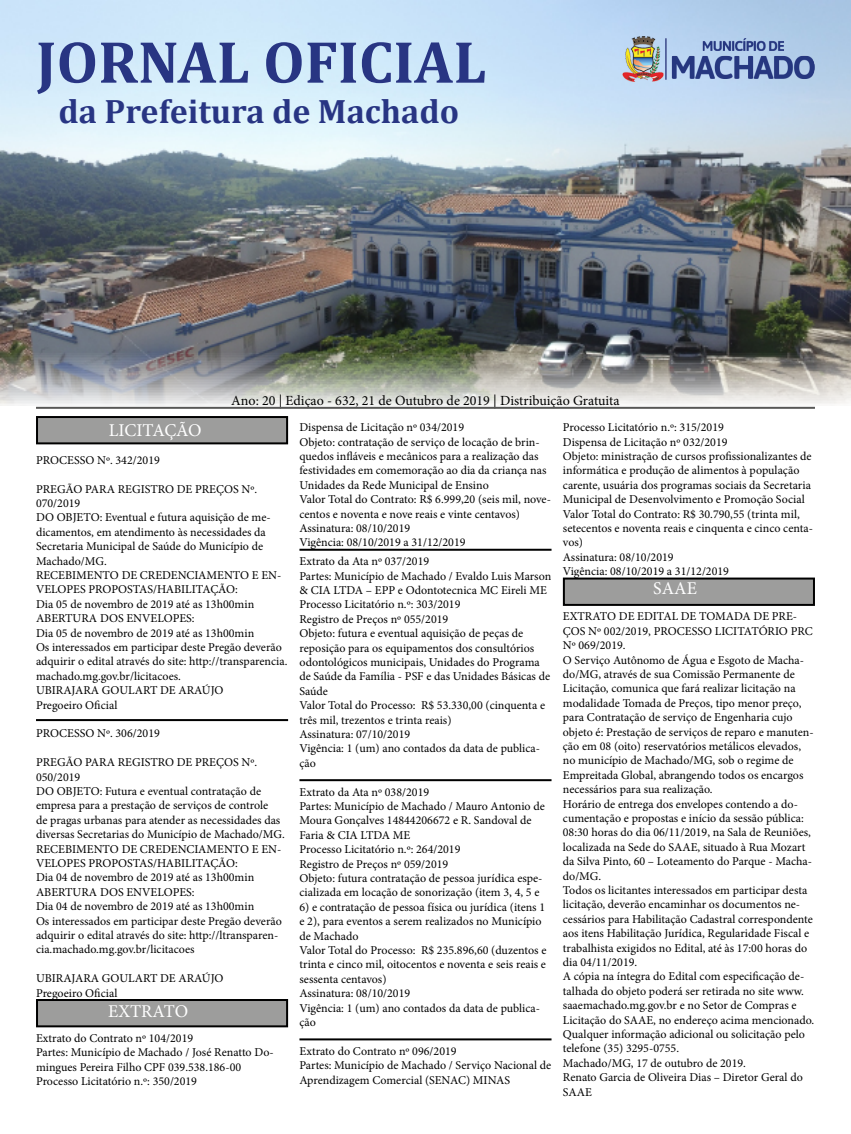
<style>
.page{position:relative;width:851px;height:1134px;background:#fff}
.page>*{position:absolute;margin:0;border:0;box-sizing:border-box;transform-origin:0 0}
.t1{font:700 60px "Cambria";color:#283583}
.t2{font:700 34px "Cambria";color:#283583}
.t3{font:18px "Minion Pro";color:#fff}
.t4{font:14px "Minion Pro";color:#000}
.t5{font:12px/14.4px "Minion Pro";color:#000}
</style>
<div class="page">
<img style="left:0;top:0;width:850px;height:405px">
<img style="left:622px;top:36px;width:192px;height:45px">
<hr style="left:36px;top:407px;width:778px;height:2px;background:#575756">
<div style="left:37px;top:417px;width:250px;height:26px;background:#9d9d9c"></div>
<div style="left:36px;top:416px;width:252px;height:28px;border:2px solid #000"></div>
<div style="left:37px;top:1000px;width:250px;height:26px;background:#9d9d9c"></div>
<div style="left:36px;top:999px;width:252px;height:28px;border:2px solid #000"></div>
<hr style="left:299px;top:549px;width:252px;height:2px;background:#000">
<hr style="left:299px;top:779px;width:252px;height:2px;background:#000">
<hr style="left:299px;top:1038px;width:252px;height:2px;background:#000">
<div style="left:563px;top:578px;width:250px;height:27px;background:#9d9d9c"></div>
<div style="left:562px;top:577px;width:252px;height:29px;border:2px solid #000"></div>
<hr style="left:36px;top:719px;width:252px;height:2px;background:#000">
<h1 class="t1" style="left:36px;top:20px;width:452px">JORNAL OFICIAL</h1>
<h2 class="t2" style="left:58px;top:88px;width:402px">da Prefeitura de Machado</h2>
<p class="t4" style="left:231px;top:391px;width:390px">Ano: 20 | Ediçao - 632, 21 de Outubro de 2019 | Distribuição Gratuita</p>
<h3 class="t3" style="left:109px;top:418px;width:94px">LICITAÇÃO</h3>
<p class="t5" style="left:36px;top:453px;width:125px">PROCESSO Nº. 342/2019</p>
<p class="t5" style="left:36px;top:482px;width:253px">PREGÃO PARA REGISTRO DE PREÇOS Nº.<br>070/2019<br>DO OBJETO: Eventual e futura aquisição de me&shy;dicamentos, em atendimento às necessidades da Secretaria Municipal de Saúde do Município de Machado/MG.<br>RECEBIMENTO DE CREDENCIAMENTO E EN-VELOPES PROPOSTAS/HABILITAÇÃO:<br>Dia 05 de novembro de 2019 até as 13h00min ABERTURA DOS ENVELOPES:<br>Dia 05 de novembro de 2019 até as 13h00min<br>Os interessados em participar deste Pregão deverão adquirir o edital através do site: http://transparencia. machado.mg.gov.br/licitacoes.<br>UBIRAJARA GOULART DE ARAÚJO<br>Pregoeiro Oficial</p>
<p class="t5" style="left:36px;top:726px;width:125px">PROCESSO Nº. 306/2019</p>
<p class="t5" style="left:36px;top:755px;width:250px">PREGÃO PARA REGISTRO DE PREÇOS Nº.<br>050/2019<br>DO OBJETO: Futura e eventual contratação de empresa para a prestação de serviços de controle<br>de pragas urbanas para atender as necessidades das diversas Secretarias do Município de Machado/MG.<br>RECEBIMENTO DE CREDENCIAMENTO E EN-VELOPES PROPOSTAS/HABILITAÇÃO:<br>Dia 04 de novembro de 2019 até as 13h00min ABERTURA DOS ENVELOPES:<br>Dia 04 de novembro de 2019 até as 13h00min<br>Os interessados em participar deste Pregão deverão adquirir o edital através do site: http://ltransparen&shy;cia.machado.mg.gov.br/licitacoes</p>
<p class="t5" style="left:36px;top:971px;width:189px">UBIRAJARA GOULART DE ARAÚJO<br>Pregoeiro Oficial</p>
<p class="t5" style="left:36px;top:1031px;width:239px">Extrato do Contrato nº 104/2019<br>Partes: Município de Machado / José Renatto Do&shy;mingues Pereira Filho CPF 039.538.186-00<br>Processo Licitatório n.º: 350/2019</p>
<h3 class="t3" style="left:108px;top:999px;width:81px">EXTRATO</h3>
<p class="t5" style="left:299px;top:420px;width:253px">Dispensa de Licitação nº 034/2019<br>Objeto: contratação de serviço de locação de brin&shy;quedos infláveis e mecânicos para a realização das festividades em comemoração ao dia da criança nas Unidades da Rede Municipal de Ensino<br>Valor Total do Contrato: R$ 6.999,20 (seis mil, nove&shy;centos e noventa e nove reais e vinte centavos)<br>Assinatura: 08/10/2019<br>Vigência: 08/10/2019 a 31/12/2019</p>
<p class="t5" style="left:299px;top:554px;width:253px">Extrato da Ata nº 037/2019<br>Partes: Município de Machado / Evaldo Luis Marson &amp; CIA LTDA – EPP e Odontotecnica MC Eireli ME Processo Licitatório n.º: 303/2019<br>Registro de Preços nº 055/2019<br>Objeto: futura e eventual aquisição de peças de reposição para os equipamentos dos consultórios odontológicos municipais, Unidades do Programa de Saúde da Família - PSF e das Unidades Básicas de Saúde<br>Valor Total do Processo: R$ 53.330,00 (cinquenta e três mil, trezentos e trinta reais)<br>Assinatura: 07/10/2019<br>Vigência: 1 (um) ano contados da data de publica&shy;ção</p>
<p class="t5" style="left:299px;top:785px;width:247px">Extrato da Ata nº 038/2019<br>Partes: Município de Machado / Mauro Antonio de Moura Gonçalves 14844206672 e R. Sandoval de Faria &amp; CIA LTDA ME<br>Processo Licitatório n.º: 264/2019<br>Registro de Preços nº 059/2019<br>Objeto: futura contratação de pessoa jurídica espe&shy;cializada em locação de sonorização (item 3, 4, 5 e</p>
<p class="t5" style="left:299px;top:900px;width:248px">6) e contratação de pessoa física ou jurídica (itens 1 e 2), para eventos a serem realizados no Município de Machado<br>Valor Total do Processo: R$ 235.896,60 (duzentos e trinta e cinco mil, oitocentos e noventa e seis reais e sessenta centavos)<br>Assinatura: 08/10/2019<br>Vigência: 1 (um) ano contados da data de publica&shy;ção</p>
<p class="t5" style="left:299px;top:1044px;width:253px">Extrato do Contrato nº 096/2019<br>Partes: Município de Machado / Serviço Nacional de<br>Aprendizagem Comercial (SENAC) MINAS</p>
<p class="t5" style="left:562px;top:420px;width:252px">Processo Licitatório n.º: 315/2019<br>Dispensa de Licitação nº 032/2019<br>Objeto: ministração de cursos profissionalizantes de informática e produção de alimentos à população carente, usuária dos programas sociais da Secretaria Municipal de Desenvolvimento e Promoção Social Valor Total do Contrato: R$ 30.790,55 (trinta mil, setecentos e noventa reais e cinquenta e cinco centa&shy;vos)<br>Assinatura: 08/10/2019<br>Vigência: 08/10/2019 a 31/12/2019</p>
<p class="t5" style="left:562px;top:609px;width:253px">EXTRATO DE EDITAL DE TOMADA DE PRE-ÇOS Nº 002/2019, PROCESSO LICITATÓRIO PRC Nº 069/2019.<br>O Serviço Autônomo de Água e Esgoto de Macha&shy;do/MG, através de sua Comissão Permanente de Licitação, comunica que fará realizar licitação na modalidade Tomada de Preços, tipo menor preço, para Contratação de serviço de Engenharia cujo objeto é: Prestação de serviços de reparo e manuten&shy;ção em 08 (oito) reservatórios metálicos elevados, no município de Machado/MG, sob o regime de Empreitada Global, abrangendo todos os encargos necessários para sua realização.<br>Horário de entrega dos envelopes contendo a do&shy;cumentação e propostas e início da sessão pública:<br>08:30 horas do dia 06/11/2019, na Sala de Reuniões, localizada na Sede do SAAE, situado à Rua Mozart da Silva Pinto, 60 – Loteamento do Parque - Macha&shy;do/MG.<br>Todos os licitantes interessados em participar desta licitação, deverão encaminhar os documentos ne&shy;cessários para Habilitação Cadastral correspondente aos itens Habilitação Jurídica, Regularidade Fiscal e trabalhista exigidos no Edital, até às 17:00 horas do dia 04/11/2019.<br>A cópia na íntegra do Edital com especificação de&shy;talhada do objeto poderá ser retirada no site www. saaemachado.mg.gov.br e no Setor de Compras e Licitação do SAAE, no endereço acima mencionado.<br>Qualquer informação adicional ou solicitação pelo telefone (35) 3295-0755.<br>Machado/MG, 17 de outubro de 2019.<br>Renato Garcia de Oliveira Dias – Diretor Geral do SAAE</p>
<h3 class="t3" style="left:653px;top:576px;width:45px">SAAE</h3>
</div>
